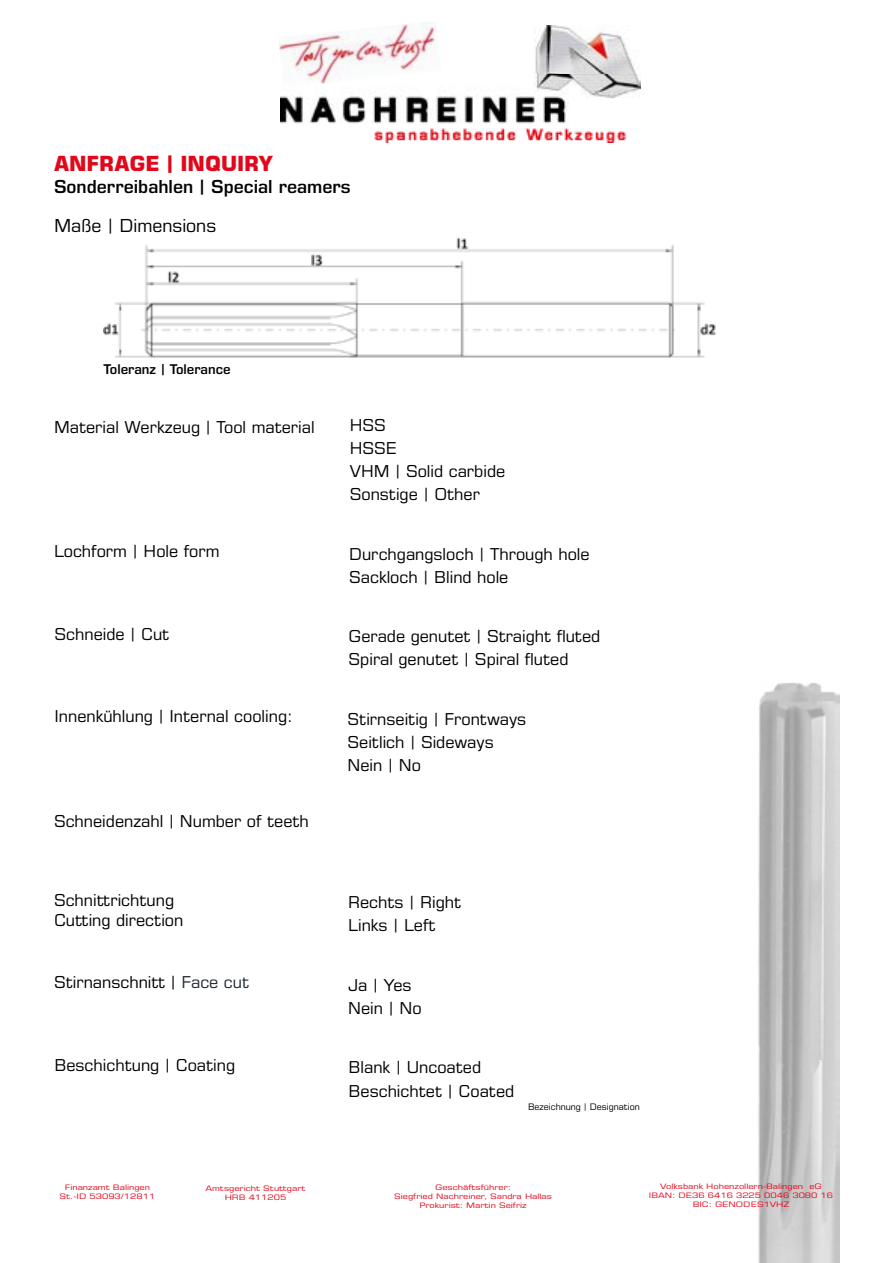
<style>
.page{position:relative;width:893px;height:1263px;background:#fff}
.page>*{position:absolute;margin:0;border:0;box-sizing:border-box;transform-origin:0 0}
.t1{font:700 21px "Eurostile LT Std";color:#e2071b}
.t2{font:600 18px "Eurostile LT Std";color:#000}
.t3{font:18px "Eurostile LT Std";color:#000}
.t4{font:16.5px/23.1px "Eurostile LT Std";color:#000}
.t5{font:600 13.5px "Eurostile LT Std";color:#000}
.t6{font:9px "Eurostile LT Std";color:#000}
.t7{font:7.5px/9px "Eurostile LT Std";color:#e2071b;text-align:center;scale:1.25 1}
.s1{color:#212934}
</style>
<div class="page">
<img style="left:758px;top:682px;width:82px;height:581px">
<img style="left:103px;top:237px;width:613px;height:121px">
<img style="left:281px;top:25px;width:359px;height:118px">
<img style="left:279px;top:22px;width:162px;height:65px">
<p class="t1" style="left:54px;top:151px;width:220px">ANFRAGE | INQUIRY</p>
<p class="t2" style="left:54px;top:176px;width:298px">Sonderreibahlen | Special reamers</p>
<p class="t3" style="left:54px;top:215px;width:164px">Maße | Dimensions</p>
<p class="t5" style="left:104px;top:361px;width:129px">Toleranz | Tolerance</p>
<p class="t4" style="left:54px;top:415px;width:262px">Material Werkzeug | Tool material</p>
<p class="t4" style="left:350px;top:413px;width:38px">HSS</p>
<p class="t4" style="left:350px;top:436px;width:157px">HSSE<br>VHM | Solid carbide<br>Sonstige | Other</p>
<p class="t4" style="left:54px;top:540px;width:167px">Lochform | Hole form</p>
<p class="t4" style="left:349px;top:542px;width:242px">Durchgangsloch | Through hole<br>Sackloch | Blind hole</p>
<p class="t4" style="left:55px;top:622px;width:116px">Schneide | Cut</p>
<p class="t4" style="left:349px;top:625px;width:253px">Gerade genutet | Straight fluted<br>Spiral genutet | Spiral fluted</p>
<p class="t4" style="left:55px;top:705px;width:240px">Innenkühlung | Internal cooling:</p>
<p class="t4" style="left:348px;top:707px;width:180px">Stirnseitig | Frontways<br>Seitlich | Sideways<br>Nein | No</p>
<p class="t4" style="left:54px;top:809px;width:256px">Schneidenzahl | Number of teeth</p>
<p class="t4" style="left:54px;top:890px;width:131px;line-height:19.8px">Schnittrichtung<br>Cutting direction</p>
<p class="t4" style="left:348px;top:890px;width:115px">Rechts | Right<br>Links | Left</p>
<p class="t4" style="left:54px;top:971px;width:197px">Stirnanschnitt | <span class="s1">Face cut</span></p>
<p class="t4" style="left:348px;top:973px;width:75px">Ja | Yes<br>Nein | No</p>
<p class="t4" style="left:55px;top:1053px;width:182px">Beschichtung | Coating</p>
<p class="t4" style="left:349px;top:1055px;width:167px;line-height:24px">Blank | Uncoated<br>Beschichtet | Coated</p>
<p class="t6" style="left:528px;top:1102px;width:113px">Bezeichnung | Designation</p>
<p class="t7" style="left:60px;top:1182px;width:78px">Finanzamt Balingen<br>St.-ID 53093/12811</p>
<p class="t7" style="left:205px;top:1183px;width:82px">Amtsgericht Stuttgart<br>HRB 411205</p>
<p class="t7" style="left:394px;top:1182px;width:128px">Geschäftsführer:<br>Siegfried Nachreiner, Sandra Hallas<br>Prokurist: Martin Seifriz</p>
<p class="t7" style="left:649px;top:1181px;width:149px">Volksbank Hohenzollern-Balingen eG<br>IBAN: DE36 6416 3225 0046 3080 16<br>BIC: GENODES1VHZ</p>
</div>
